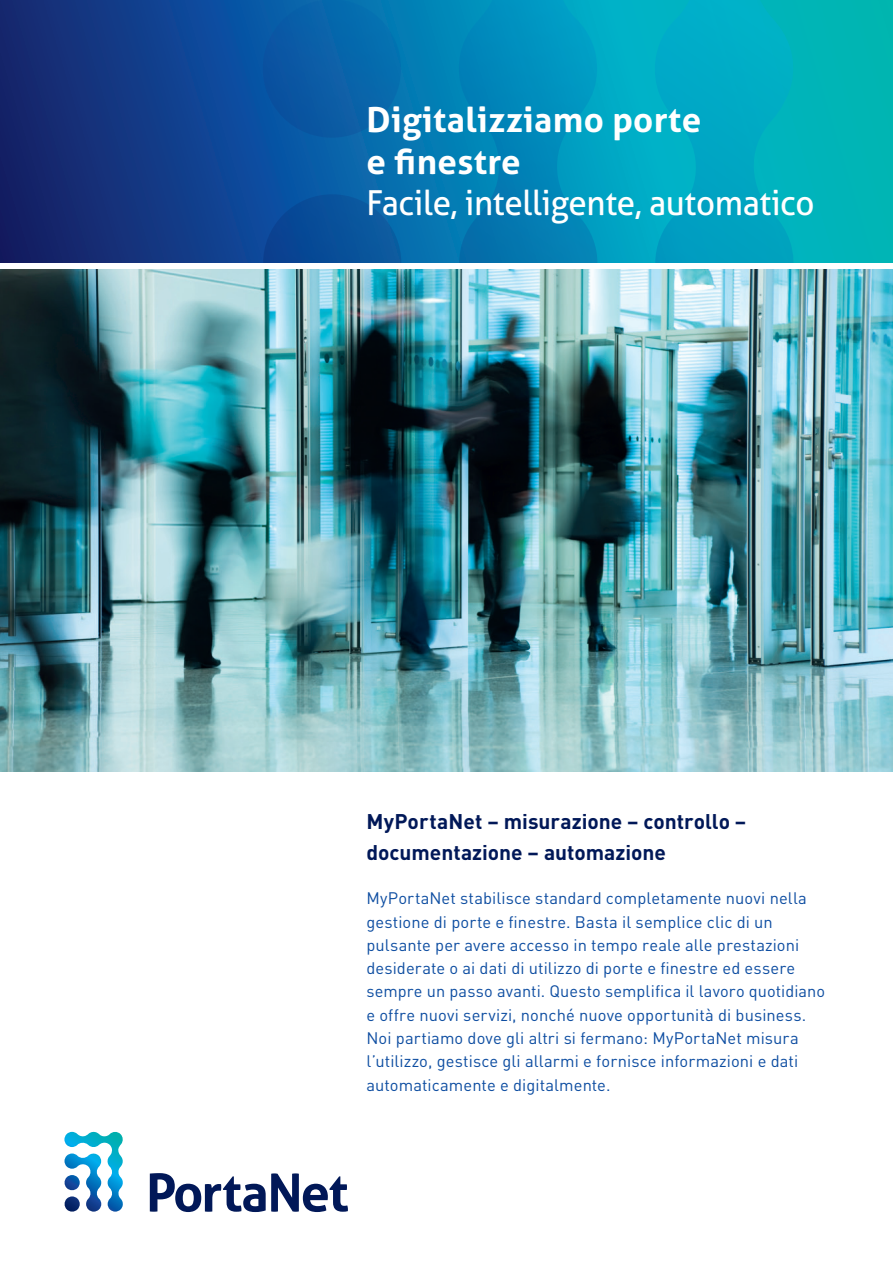
<style>
.page{position:relative;width:893px;height:1263px;background:#fff}
.page>*{position:absolute;margin:0;border:0;box-sizing:border-box;transform-origin:0 0}
.t1{font:34.5px "Aller";letter-spacing:-.01em;color:#fff;scale:.96 1}
.t2{font:700 34.5px/41.4px "Aller";letter-spacing:.01em;color:#fff}
.t3{font:700 21px/31.2px "DIN";color:#011858}
.t4{font:16.5px/23.2px "DIN";letter-spacing:.005em;color:#0d4da1}
</style>
<div class="page">
<svg style="left:0;top:0;width:893px;height:262px;background:#0d5890"></svg>
<svg style="left:262px;top:0;width:537px;height:262px;background:#00abc3"></svg>
<svg style="left:256px;top:0;width:7px;height:144px"></svg>
<svg style="left:263px;top:0;width:334px;height:262px;background:#0379b3"></svg>
<svg style="left:256px;top:194px;width:145px;height:68px;background:#09519c"></svg>
<svg style="left:64px;top:1131px;width:59px;height:81px"></svg>
<svg style="left:150px;top:1173px;width:198px;height:39px"></svg>
<img style="left:0;top:270px;width:893px;height:502px">
<h1 class="t2" style="left:366px;top:99px;width:337px">Digitalizziamo porte e finestre</h1>
<h1 class="t1" style="left:366px;top:182px;width:468px">Facile, intelligente, automatico</h1>
<p class="t3" style="left:366px;top:804px;width:381px">MyPortaNet – misurazione – controllo – documentazione – automazione</p>
<p class="t4" style="left:366px;top:886px;width:460px">MyPortaNet stabilisce standard completamente nuovi nella gestione di porte e finestre. Basta il semplice clic di un pulsante per avere accesso in tempo reale alle prestazioni desiderate o ai dati di utilizzo di porte e finestre ed essere sempre un passo avanti. Questo semplifica il lavoro quotidiano e offre nuovi servizi, nonché nuove opportunità di business.<br>Noi partiamo dove gli altri si fermano: MyPortaNet misura l’utilizzo, gestisce gli allarmi e fornisce informazioni e dati automaticamente e digitalmente.</p>
</div>
